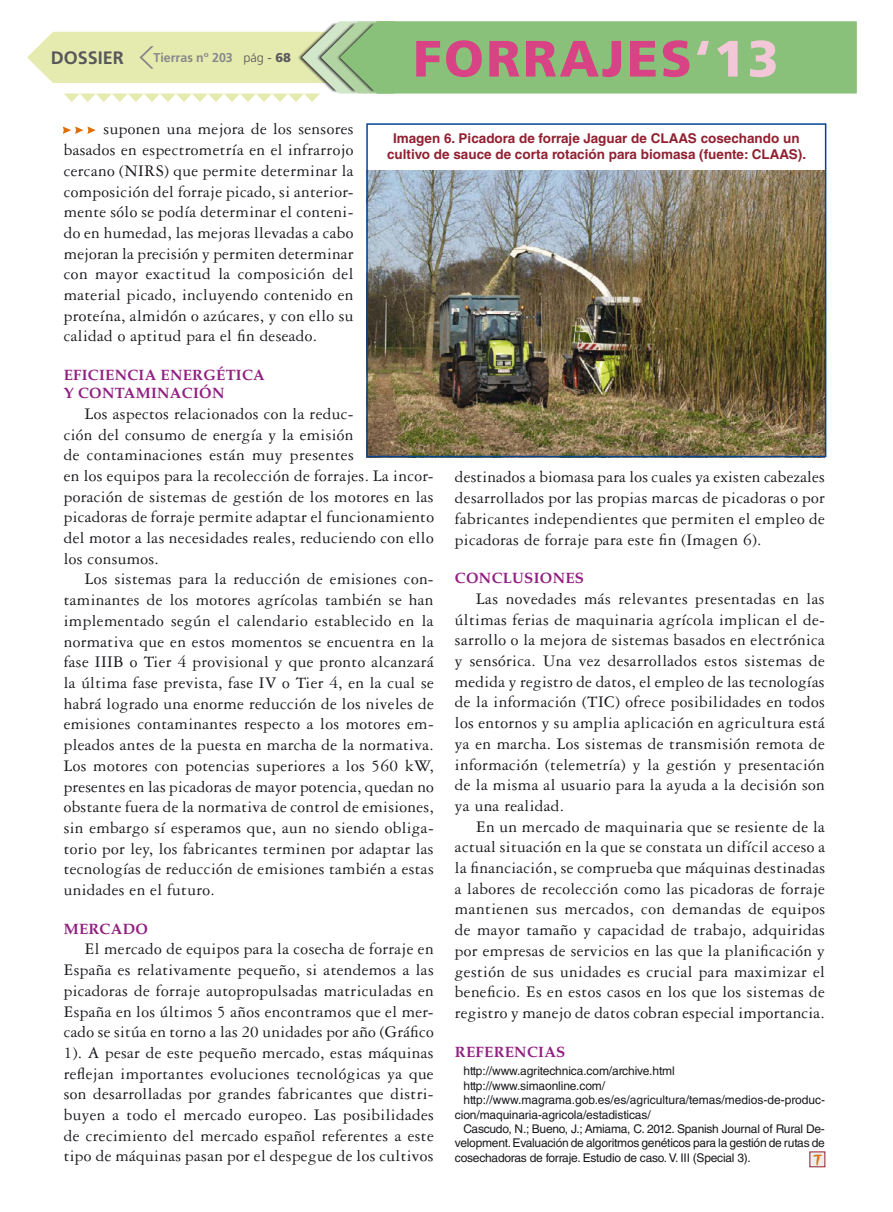
<style>
.page{position:relative;width:893px;height:1212px;background:#fff}
.page>*{position:absolute;margin:0;border:0;box-sizing:border-box;transform-origin:0 0}
.t1{font:900 51px "Frutiger LT Std";letter-spacing:.05em;color:#d84385}
.t2{font:700 18px "Frutiger LT Std";color:#58585a}
.t3{font:17.25px/20.7px "Garamond 3 LT Std";letter-spacing:.02em;color:#1a171c;text-align:justify}
.t4{font:700 15px/18px "Palatino LT Std";letter-spacing:.02em;color:#912081}
.t5{font:14.4px "Mistral Std";color:#df6f07;scale:1.56 1}
.t6{font:700 13.5px/16.2px "Helvetica LT Std";color:#912132;text-align:center}
.t7{font:13.05px/18.3px "Calibri";color:#1a171c;text-align:center}
.t8{font:700 12.75px "Frutiger LT Std";color:#87888a}
.t9{font:12px "Helvetica LT Std";letter-spacing:-.02em;color:#1a171c}
.t10{font:12px "Helvetica LT Std";color:#1a171c}
.s1{font-weight:300;color:#58585a}
.s2{font-weight:400;color:#58585a}
.s3{font-weight:900;color:#58585a}
.s4{color:#f2c8d8}
</style>
<div class="page">
<svg style="left:27px;top:21px;width:830px;height:81px"></svg>
<img style="left:369px;top:171px;width:454px;height:283px">
<div style="left:366px;top:123px;width:460px;height:334px;border:2px solid #004595"></div>
<svg style="left:63px;top:126px;width:33px;height:8px"></svg>
<div style="left:810px;top:1152px;width:15px;height:15px;background:#ededee"></div>
<p class="t2" style="left:51px;top:47px;width:75px">dossier</p>
<p class="t8" style="left:154px;top:50px;width:139px">Tierras nº 203 <span class="s1">pág</span> <span class="s2">-</span> <span class="s3">68</span></p>
<h1 class="t1" style="left:413px;top:28px;width:367px">FORRAJES<span class="s4">‘13</span></h1>
<p class="t3" style="left:64px;top:119px;width:291px;text-indent:40px">suponen una mejora de los sensores basados en espectrometría en el infrarrojo cercano (NIRS) que permite determinar la composición del forraje picado, si anterior&shy;mente sólo se podía determinar el conteni&shy;do en humedad, las mejoras llevadas a cabo mejoran la precisión y permiten determinar con mayor exactitud la composición del material picado, incluyendo contenido en proteína, almidón o azúcares, y con ello su calidad o aptitud para el fin deseado.</p>
<p class="t4" style="left:64px;top:366px;width:203px">EFICIENCIA ENERGÉTICA<br>Y CONTAMINACIÓN</p>
<p class="t3" style="left:64px;top:403px;width:372px;text-align:left;text-indent:21px">Los aspectos relacionados con la reduc-<br>ción del consumo de energía y la emisión<br>de contaminaciones están muy presentes<br>en los equipos para la recolección de forrajes. La incor&shy;poración de sistemas de gestión de los motores en las picadoras de forraje permite adaptar el funcionamiento del motor a las necesidades reales, reduciendo con ello los consumos.</p>
<p class="t3" style="left:64px;top:569px;width:372px;text-indent:21px">Los sistemas para la reducción de emisiones con&shy;taminantes de los motores agrícolas también se han implementado según el calendario establecido en la normativa que en estos momentos se encuentra en la fase IIIB o Tier 4 provisional y que pronto alcanzará la última fase prevista, fase IV o Tier 4, en la cual se habrá logrado una enorme reducción de los niveles de emisiones contaminantes respecto a los motores em&shy;pleados antes de la puesta en marcha de la normativa.<br>Los motores con potencias superiores a los 560 kW, presentes en las picadoras de mayor potencia, quedan no obstante fuera de la normativa de control de emisiones, sin embargo sí esperamos que, aun no siendo obliga&shy;torio por ley, los fabricantes terminen por adaptar las tecnologías de reducción de emisiones también a estas unidades en el futuro.</p>
<p class="t4" style="left:64px;top:920px;width:86px">MERCADO</p>
<p class="t3" style="left:64px;top:939px;width:372px;text-indent:21px">El mercado de equipos para la cosecha de forraje en España es relativamente pequeño, si atendemos a las picadoras de forraje autopropulsadas matriculadas en España en los últimos 5 años encontramos que el mer&shy;cado se sitúa en torno a las 20 unidades por año (Gráfico 1). A pesar de este pequeño mercado, estas máquinas reflejan importantes evoluciones tecnológicas ya que son desarrolladas por grandes fabricantes que distri&shy;buyen a todo el mercado europeo. Las posibilidades de crecimiento del mercado español referentes a este tipo de máquinas pasan por el despegue de los cultivos</p>
<p class="t6" style="left:387px;top:130px;width:421px">Imagen 6. Picadora de forraje Jaguar de CLAAS cosechando un cultivo de sauce de corta rotación para biomasa (fuente: CLAAS).</p>
<p class="t3" style="left:455px;top:467px;width:371px">destinados a biomasa para los cuales ya existen cabezales desarrollados por las propias marcas de picadoras o por fabricantes independientes que permiten el empleo de picadoras de forraje para este fin (Imagen 6).</p>
<p class="t4" style="left:455px;top:569px;width:131px">CONCLUSIONES</p>
<p class="t3" style="left:455px;top:588px;width:371px;text-indent:21px">Las novedades más relevantes presentadas en las últimas ferias de maquinaria agrícola implican el de&shy;sarrollo o la mejora de sistemas basados en electrónica y sensórica. Una vez desarrollados estos sistemas de medida y registro de datos, el empleo de las tecnologías de la información (TIC) ofrece posibilidades en todos los entornos y su amplia aplicación en agricultura está ya en marcha. Los sistemas de transmisión remota de información (telemetría) y la gestión y presentación de la misma al usuario para la ayuda a la decisión son ya una realidad.</p>
<p class="t3" style="left:455px;top:816px;width:372px;text-indent:21px">En un mercado de maquinaria que se resiente de la actual situación en la que se constata un difícil acceso a la financiación, se comprueba que máquinas destinadas a labores de recolección como las picadoras de forraje mantienen sus mercados, con demandas de equipos de mayor tamaño y capacidad de trabajo, adquiridas por empresas de servicios en las que la planificación y gestión de sus unidades es crucial para maximizar el beneficio. Es en estos casos en los que los sistemas de registro y manejo de datos cobran especial importancia.</p>
<p class="t4" style="left:455px;top:1043px;width:112px">REFERENCIAS</p>
<p class="t9" style="left:463px;top:1064px;width:213px">http://www.agritechnica.com/archive.html</p>
<p class="t9" style="left:463px;top:1078px;width:143px">http://www.simaonline.com/</p>
<p class="t10" style="left:463px;top:1093px;width:363px">http://www.magrama.gob.es/es/agricultura/temas/medios-de-produc-</p>
<p class="t9" style="left:455px;top:1107px;width:197px">cion/maquinaria-agricola/estadisticas/</p>
<p class="t9" style="left:463px;top:1122px;width:363px">Cascudo, N.; Bueno, J.; Amiama, C. 2012. Spanish Journal of Rural De-</p>
<p class="t9" style="left:455px;top:1136px;width:371px">velopment. Evaluación de algoritmos genéticos para la gestión de rutas de</p>
<p class="t9" style="left:455px;top:1150px;width:297px">cosechadoras de forraje. Estudio de caso. V. III (Special 3).</p>
<p class="t7" style="left:361px;top:467px;width:467px">Imagen 6: Picadora de forraje Jaguar de CLAAS cosechando un cultivo de sauce de corta rotación para biomasa (fuente: CLAAS)</p>
<p class="t5" style="left:813px;top:1152px;width:7px">T</p>
</div>
